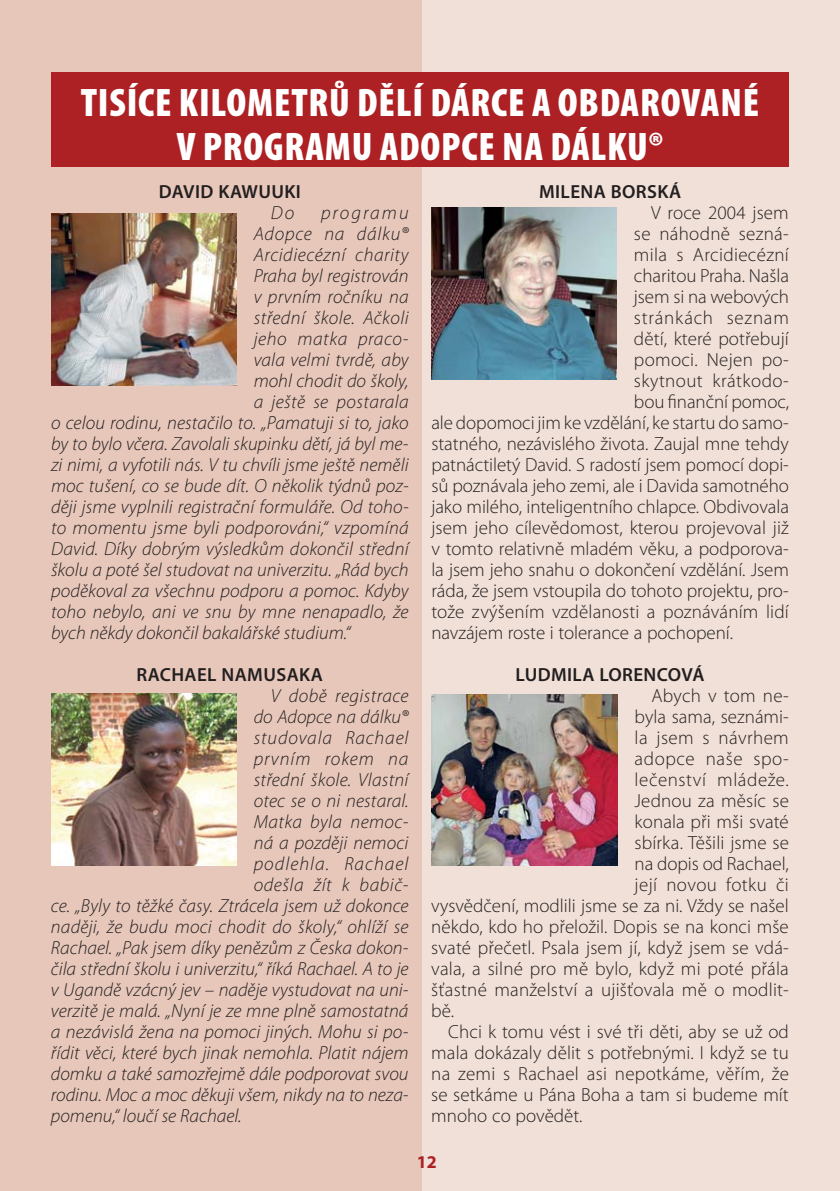
<style>
.page{position:relative;width:840px;height:1191px;background:#fff}
.page>*{position:absolute;margin:0;border:0;box-sizing:border-box;transform-origin:0 0}
.t1{font:900 condensed 40px/44px "Myriad Pro";letter-spacing:.02em;color:#fff;text-align:center}
.t2{font:italic 300 19px "Myriad Pro";letter-spacing:.005em;color:#231f20}
.t3{font:300 19px "Myriad Pro";letter-spacing:.005em;color:#231f20}
.t4{font:600 19px "Myriad Pro";letter-spacing:.02em;color:#231f20}
.t5{font:italic 300 19px "Myriad Pro";letter-spacing:.03em;color:#231f20}
.t6{font:300 19px "Myriad Pro";letter-spacing:.03em;color:#231f20}
.t7{font:italic 300 19px "Myriad Pro";letter-spacing:.025em;color:#231f20}
.t8{font:italic 300 19px "Myriad Pro";letter-spacing:.045em;color:#231f20}
.t9{font:italic 300 19px "Myriad Pro";letter-spacing:.055em;color:#231f20}
.t10{font:300 19px "Myriad Pro";letter-spacing:.04em;color:#231f20}
.t11{font:italic 300 19px "Myriad Pro";letter-spacing:.04em;color:#231f20}
.t12{font:italic 300 19px "Myriad Pro";letter-spacing:.05em;color:#231f20}
.t13{font:italic 300 19px "Myriad Pro";letter-spacing:.11em;color:#231f20}
.t14{font:700 18px "Myriad Pro";color:#ad2023}
</style>
<div class="page">
<div style="left:0;top:0;width:839px;height:1191px;background:#f1e0d7"></div>
<div style="left:0;top:0;width:421px;height:1191px;background:#e7c7ba"></div>
<div style="left:51px;top:72px;width:737px;height:94px;background:#ad2023"></div>
<img style="left:51px;top:214px;width:185px;height:171px">
<img style="left:431px;top:207px;width:185px;height:172px">
<img style="left:51px;top:693px;width:185px;height:172px">
<img style="left:431px;top:694px;width:186px;height:171px">
<h1 class="t1" style="left:81px;top:85px;width:679px">TISÍCE KILOMETRŮ DĚLÍ DÁRCE A OBDAROVANÉ<br>V PROGRAMU ADOPCE NA DÁLKU®</h1>
<p class="t4" style="left:159px;top:184px;width:143px">DAVID KAWUUKI</p>
<p class="t2" style="left:270px;top:205px;width:25px">Do</p>
<p class="t13" style="left:321px;top:205px;width:89px">programu</p>
<p class="t11" style="left:253px;top:226px;width:156px">Adopce na dálku®</p>
<p class="t5" style="left:253px;top:247px;width:156px">Arcidiecézní charity</p>
<p class="t2" style="left:253px;top:268px;width:156px">Praha byl registrován</p>
<p class="t2" style="left:253px;top:289px;width:156px">v prvním ročníku na</p>
<p class="t7" style="left:253px;top:310px;width:156px">střední škole. Ačkoli</p>
<p class="t5" style="left:253px;top:331px;width:156px">jeho matka praco-</p>
<p class="t2" style="left:253px;top:352px;width:156px">vala velmi tvrdě, aby</p>
<p class="t2" style="left:253px;top:373px;width:156px">mohl chodit do školy,</p>
<p class="t2" style="left:253px;top:394px;width:156px">a ještě se postarala</p>
<p class="t2" style="left:51px;top:415px;width:359px">o celou rodinu, nestačilo to. „Pamatuji si to, jako</p>
<p class="t2" style="left:51px;top:436px;width:359px">by to bylo včera. Zavolali skupinku dětí, já byl me-</p>
<p class="t2" style="left:51px;top:457px;width:359px">zi nimi, a vyfotili nás. V tu chvíli jsme ještě neměli</p>
<p class="t2" style="left:51px;top:478px;width:359px">moc tušení, co se bude dít. O několik týdnů poz-</p>
<p class="t2" style="left:51px;top:499px;width:359px">ději jsme vyplnili registrační formuláře. Od toho-</p>
<p class="t2" style="left:51px;top:520px;width:359px">to momentu jsme byli podporováni,“ vzpomíná</p>
<p class="t2" style="left:51px;top:541px;width:359px">David. Díky dobrým výsledkům dokončil střední</p>
<p class="t2" style="left:51px;top:562px;width:359px">školu a poté šel studovat na univerzitu. „Rád bych</p>
<p class="t2" style="left:51px;top:583px;width:359px">poděkoval za všechnu podporu a pomoc. Kdyby</p>
<p class="t2" style="left:51px;top:604px;width:359px">toho nebylo, ani ve snu by mne nenapadlo, že</p>
<p class="t2" style="left:51px;top:625px;width:301px">bych někdy dokončil bakalářské studium.“</p>
<p class="t4" style="left:539px;top:184px;width:143px">MILENA BORSKÁ</p>
<p class="t3" style="left:650px;top:205px;width:139px">V roce 2004 jsem</p>
<p class="t3" style="left:633px;top:226px;width:156px">se náhodně sezná-</p>
<p class="t3" style="left:633px;top:247px;width:156px">mila s Arcidiecézní</p>
<p class="t3" style="left:633px;top:268px;width:156px">charitou Praha. Našla</p>
<p class="t3" style="left:633px;top:289px;width:156px">jsem si na webových</p>
<p class="t10" style="left:633px;top:310px;width:156px">stránkách seznam</p>
<p class="t3" style="left:633px;top:331px;width:156px">dětí, které potřebují</p>
<p class="t3" style="left:633px;top:352px;width:156px">pomoci. Nejen po-</p>
<p class="t3" style="left:633px;top:373px;width:156px">skytnout krátkodo-</p>
<p class="t3" style="left:633px;top:394px;width:156px">bou finanční pomoc,</p>
<p class="t3" style="left:431px;top:415px;width:359px">ale dopomoci jim ke vzdělání, ke startu do samo-</p>
<p class="t3" style="left:431px;top:436px;width:359px">statného, nezávislého života. Zaujal mne tehdy</p>
<p class="t3" style="left:431px;top:457px;width:359px">patnáctiletý David. S radostí jsem pomocí dopi-</p>
<p class="t3" style="left:431px;top:478px;width:359px">sů poznávala jeho zemi, ale i Davida samotného</p>
<p class="t3" style="left:431px;top:499px;width:359px">jako milého, inteligentního chlapce. Obdivovala</p>
<p class="t3" style="left:431px;top:520px;width:359px">jsem jeho cílevědomost, kterou projevoval již</p>
<p class="t3" style="left:431px;top:541px;width:359px">v tomto relativně mladém věku, a podporova-</p>
<p class="t3" style="left:431px;top:563px;width:359px">la jsem jeho snahu o dokončení vzdělání. Jsem</p>
<p class="t3" style="left:431px;top:584px;width:359px">ráda, že jsem vstoupila do tohoto projektu, pro-</p>
<p class="t3" style="left:431px;top:605px;width:359px">tože zvýšením vzdělanosti a poznáváním lidí</p>
<p class="t3" style="left:431px;top:626px;width:303px">navzájem roste i tolerance a pochopení.</p>
<p class="t4" style="left:136px;top:667px;width:188px">RACHAEL NAMUSAKA</p>
<p class="t2" style="left:270px;top:688px;width:139px">V době registrace</p>
<p class="t2" style="left:253px;top:709px;width:156px">do Adopce na dálku®</p>
<p class="t8" style="left:253px;top:730px;width:156px">studovala Rachael</p>
<p class="t12" style="left:253px;top:751px;width:156px">prvním rokem na</p>
<p class="t2" style="left:253px;top:772px;width:156px">střední škole. Vlastní</p>
<p class="t2" style="left:253px;top:793px;width:156px">otec se o ni nestaral.</p>
<p class="t2" style="left:253px;top:814px;width:156px">Matka byla nemoc-</p>
<p class="t2" style="left:253px;top:835px;width:156px">ná a později nemoci</p>
<p class="t9" style="left:253px;top:856px;width:156px">podlehla. Rachael</p>
<p class="t5" style="left:253px;top:877px;width:156px">odešla žít k babič-</p>
<p class="t2" style="left:51px;top:898px;width:359px">ce. „Byly to těžké časy. Ztrácela jsem už dokonce</p>
<p class="t2" style="left:51px;top:919px;width:359px">naději, že budu moci chodit do školy,“ ohlíží se</p>
<p class="t2" style="left:51px;top:940px;width:359px">Rachael. „Pak jsem díky penězům z Česka dokon-</p>
<p class="t2" style="left:51px;top:961px;width:359px">čila střední školu i univerzitu,“ říká Rachael. A to je</p>
<p class="t2" style="left:51px;top:982px;width:359px">v Ugandě vzácný jev – naděje vystudovat na uni-</p>
<p class="t2" style="left:51px;top:1003px;width:359px">verzitě je malá. „Nyní je ze mne plně samostatná</p>
<p class="t2" style="left:51px;top:1024px;width:359px">a nezávislá žena na pomoci jiných. Mohu si po-</p>
<p class="t2" style="left:51px;top:1045px;width:359px">řídit věci, které bych jinak nemohla. Platit nájem</p>
<p class="t2" style="left:51px;top:1066px;width:359px">domku a také samozřejmě dále podporovat svou</p>
<p class="t2" style="left:51px;top:1087px;width:359px">rodinu. Moc a moc děkuji všem, nikdy na to neza-</p>
<p class="t2" style="left:51px;top:1108px;width:192px">pomenu,“ loučí se Rachael.</p>
<p class="t4" style="left:515px;top:667px;width:190px">LUDMILA LORENCOVÁ</p>
<p class="t3" style="left:651px;top:688px;width:139px">Abych v tom ne-</p>
<p class="t3" style="left:634px;top:709px;width:156px">byla sama, seznámi-</p>
<p class="t3" style="left:634px;top:730px;width:156px">la jsem s návrhem</p>
<p class="t6" style="left:634px;top:751px;width:156px">adopce naše spo-</p>
<p class="t6" style="left:634px;top:772px;width:156px">lečenství mládeže.</p>
<p class="t3" style="left:634px;top:793px;width:156px">Jednou za měsíc se</p>
<p class="t3" style="left:634px;top:814px;width:156px">konala při mši svaté</p>
<p class="t3" style="left:634px;top:835px;width:156px">sbírka. Těšili jsme se</p>
<p class="t3" style="left:634px;top:856px;width:156px">na dopis od Rachael,</p>
<p class="t3" style="left:634px;top:877px;width:156px">její novou fotku či</p>
<p class="t3" style="left:431px;top:898px;width:359px">vysvědčení, modlili jsme se za ni. Vždy se našel</p>
<p class="t3" style="left:431px;top:919px;width:359px">někdo, kdo ho přeložil. Dopis se na konci mše</p>
<p class="t3" style="left:431px;top:940px;width:359px">svaté přečetl. Psala jsem jí, když jsem se vdá-</p>
<p class="t3" style="left:431px;top:961px;width:359px">vala, a silné pro mě bylo, když mi poté přála</p>
<p class="t3" style="left:431px;top:982px;width:359px">šťastné manželství a ujišťovala mě o modlit-</p>
<p class="t3" style="left:431px;top:1003px;width:24px">bě.</p>
<p class="t3" style="left:448px;top:1025px;width:342px">Chci k tomu vést i své tři děti, aby se už od</p>
<p class="t3" style="left:431px;top:1046px;width:359px">mala dokázaly dělit s potřebnými. I když se tu</p>
<p class="t3" style="left:431px;top:1067px;width:359px">na zemi s Rachael asi nepotkáme, věřím, že</p>
<p class="t3" style="left:431px;top:1088px;width:359px">se setkáme u Pána Boha a tam si budeme mít</p>
<p class="t3" style="left:431px;top:1109px;width:153px">mnoho co povědět.</p>
<p class="t14" style="left:416px;top:1155px;width:21px">12</p>
</div>
